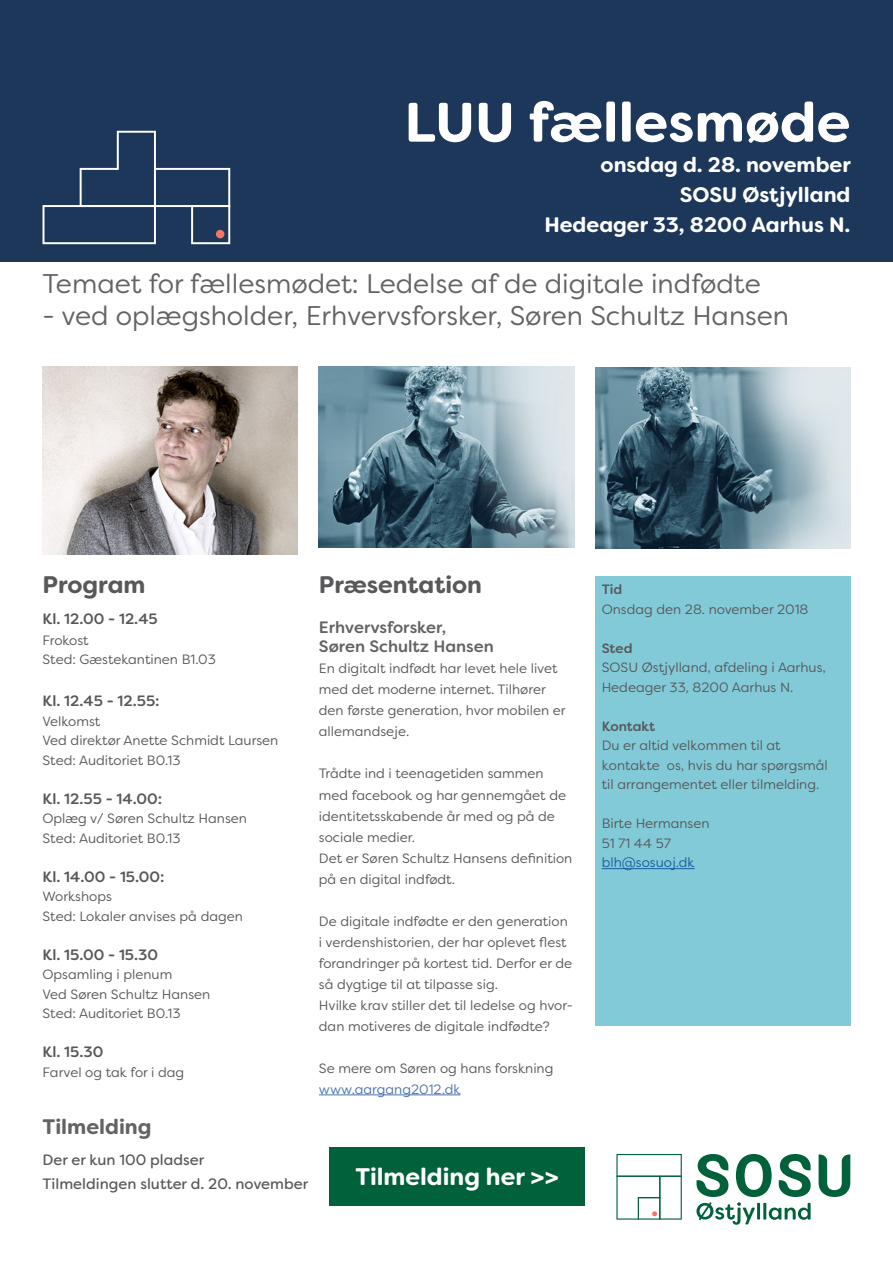
<style>
.page{position:relative;width:893px;height:1263px;background:#fff}
.page>*{position:absolute;margin:0;border:0;box-sizing:border-box;transform-origin:0 0}
.under_overskrift{font:700 55.5px "Filson Soft";color:#fff}
.billedtekst{font:27px "Filson Soft";color:#636366}
.Brødtekst{font:700 24px "Filson Soft";color:#57585a}
.brød_overskrift{font:700 24px "Filson Soft";color:#fff}
.under_overskrift-2{font:700 21px/30px "Filson Soft";color:#fff;text-align:right}
.brød_overskrift-2{font:700 21px "Filson Soft";color:#636366}
.billedtekst-2{font:500 16.5px/19.8px "Filson Soft";color:#636366}
.Brødtekst-2{font:500 15px "Filson Soft";color:#57585a}
.brød_overskrift-3{font:15px "Filson Soft";color:#57585a}
.Brødtekst-3{font:13.5px/21px "Filson Soft";color:#57585a}
.s1{color:#4d72ac}
.s2{font-weight:500}
.s3{color:#175d9e}
</style>
<div class="page">
<svg style="left:616px;top:1154px;width:66px;height:65px"></svg>
<svg style="left:696px;top:1154px;width:115px;height:71px"></svg>
<svg style="left:818px;top:1154px;width:32px;height:43px"></svg>
<div style="left:0;top:0;width:893px;height:261px;background:#1d375b"></div>
<div style="left:595px;top:576px;width:255px;height:449px;background:#83cad8"></div>
<hr style="left:602px;top:868px;width:93px;height:1px;background:#175d9e">
<img style="left:43px;top:367px;width:255px;height:187px">
<hr style="left:319px;top:1094px;width:141px;height:1px;background:#4d72ac">
<img style="left:319px;top:367px;width:255px;height:181px">
<img style="left:595px;top:368px;width:255px;height:181px">
<svg style="left:43px;top:131px;width:187px;height:113px"></svg>
<div style="left:216px;top:230px;width:8px;height:8px;background:#f27666;border-radius:50%"></div>
<div style="left:330px;top:1147px;width:255px;height:58px;background:#00613a"></div>
<p class="under_overskrift" style="left:404px;top:86px;width:448px">LUU fællesmøde</p>
<p class="under_overskrift-2" style="left:600px;top:149px;width:252px">onsdag d. 28. november</p>
<p class="under_overskrift-2" style="left:544px;top:179px;width:307px">SOSU Østjylland<br>Hedeager 33, 8200 Aarhus N.</p>
<p class="billedtekst" style="left:43px;top:266px;width:720px">Temaet for fællesmødet: Ledelse af de digitale indfødte</p>
<p class="billedtekst" style="left:43px;top:299px;width:748px">- ved oplægsholder, Erhvervsforsker, Søren Schultz Hansen</p>
<p class="Brødtekst" style="left:319px;top:569px;width:165px">Præsentation</p>
<p class="billedtekst-2" style="left:319px;top:617px;width:176px">Erhvervsforsker,<br>Søren Schultz Hansen</p>
<p class="Brødtekst-3" style="left:319px;top:658px;width:248px">En digitalt indfødt har levet hele livet med det moderne internet. Tilhører den første generation, hvor mobilen er allemandseje.</p>
<p class="Brødtekst-3" style="left:319px;top:763px;width:249px">Trådte ind i teenagetiden sammen med facebook og har gennemgået de identitetsskabende år med og på de sociale medier.</p>
<p class="Brødtekst-3" style="left:319px;top:847px;width:255px">Det er Søren Schultz Hansens definition på en digital indfødt.</p>
<p class="Brødtekst-3" style="left:319px;top:910px;width:255px">De digitale indfødte er den generation i verdenshistorien, der har oplevet flest forandringer på kortest tid. Derfor er de så dygtige til at tilpasse sig.</p>
<p class="Brødtekst-3" style="left:319px;top:994px;width:256px">Hvilke krav stiller det til ledelse og hvor&shy;dan motiveres de digitale indfødte?</p>
<p class="Brødtekst-3" style="left:319px;top:1057px;width:236px">Se mere om Søren og hans forskning <span class="s1">www.aargang2012.dk</span></p>
<p class="Brødtekst" style="left:43px;top:569px;width:105px">Program</p>
<p class="Brødtekst-3" style="left:602px;top:580px;width:208px;line-height:19.5px"><span class="s2">Tid<br></span>Onsdag den 28. november 2018</p>
<p class="Brødtekst-3" style="left:602px;top:638px;width:226px;line-height:19.5px"><span class="s2">Sted<br></span>SOSU Østjylland, afdeling i Aarhus,<br>Hedeager 33, 8200 Aarhus N.</p>
<p class="Brødtekst-3" style="left:602px;top:716px;width:228px;line-height:19.5px"><span class="s2">Kontakt<br></span>Du er altid velkommen til at kontakte os, hvis du har spørgsmål til arrangementet eller tilmelding.</p>
<p class="Brødtekst-3" style="left:602px;top:814px;width:109px;line-height:19.5px">Birte Hermansen<br>51 71 44 57 <span class="s3">blh@sosuoj.dk</span></p>
<p class="Brødtekst-2" style="left:43px;top:609px;width:117px">Kl. 12.00 - 12.45</p>
<p class="Brødtekst-3" style="left:43px;top:629px;width:48px">Frokost</p>
<p class="Brødtekst-3" style="left:43px;top:649px;width:175px">Sted: Gæstekantinen B1.03</p>
<p class="Brødtekst-2" style="left:43px;top:691px;width:119px">Kl. 12.45 - 12.55:</p>
<p class="Brødtekst-3" style="left:43px;top:710px;width:59px">Velkomst</p>
<p class="Brødtekst-3" style="left:43px;top:730px;width:237px">Ved direktør Anette Schmidt Laursen</p>
<p class="Brødtekst-3" style="left:43px;top:749px;width:140px">Sted: Auditoriet B0.13</p>
<p class="Brødtekst-2" style="left:43px;top:789px;width:121px">Kl. 12.55 - 14.00:</p>
<p class="Brødtekst-3" style="left:43px;top:808px;width:206px">Oplæg v/ Søren Schultz Hansen</p>
<p class="Brødtekst-3" style="left:43px;top:827px;width:140px">Sted: Auditoriet B0.13</p>
<p class="Brødtekst-2" style="left:43px;top:867px;width:124px">Kl. 14.00 - 15.00:</p>
<p class="Brødtekst-3" style="left:43px;top:886px;width:71px">Workshops</p>
<p class="Brødtekst-3" style="left:43px;top:905px;width:202px">Sted: Lokaler anvises på dagen</p>
<p class="Brødtekst-2" style="left:43px;top:945px;width:117px">Kl. 15.00 - 15.30</p>
<p class="Brødtekst-3" style="left:43px;top:964px;width:131px">Opsamling i plenum</p>
<p class="Brødtekst-3" style="left:43px;top:983px;width:169px">Ved Søren Schultz Hansen</p>
<p class="Brødtekst-3" style="left:43px;top:1003px;width:140px">Sted: Auditoriet B0.13</p>
<p class="Brødtekst-2" style="left:43px;top:1042px;width:62px">Kl. 15.30</p>
<p class="Brødtekst-3" style="left:43px;top:1061px;width:143px">Farvel og tak for i dag</p>
<p class="brød_overskrift-2" style="left:43px;top:1113px;width:111px">Tilmelding</p>
<p class="brød_overskrift-3" style="left:43px;top:1150px;width:163px">Der er kun 100 pladser</p>
<p class="brød_overskrift-3" style="left:43px;top:1174px;width:267px">Tilmeldingen slutter d. 20. november</p>
<p class="brød_overskrift" style="left:355px;top:1161px;width:205px">Tilmelding her &gt;&gt;</p>
</div>
